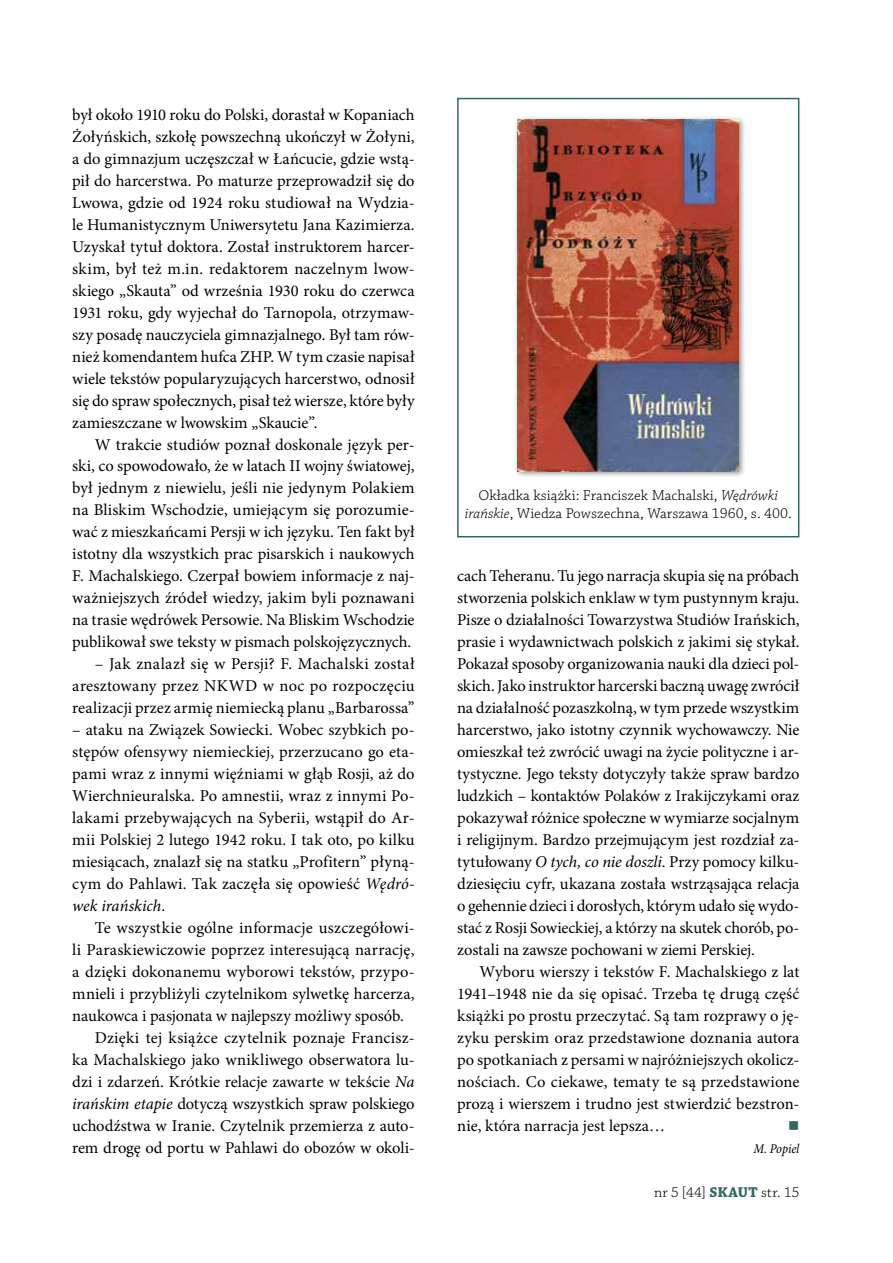
<style>
.page{position:relative;width:893px;height:1263px;background:#fff}
.page>*{position:absolute;margin:0;border:0;box-sizing:border-box;transform-origin:0 0}
.t1{font:16.5px/22px "Minion Pro";letter-spacing:.005em;color:#000;text-align:justify}
.t2{font:15px/18px "Chaparral Pro Light Capt";color:#000;text-align:center}
.t3{font:300 15px "Chaparral Pro";letter-spacing:.015em;color:#000}
.t4{font:15px "Open Symbol";color:#336762}
.t5{font:italic condensed 13.5px "Minion Pro";letter-spacing:-.01em;color:#000}
.s1{font-style:italic}
.s2{font-family:"Chaparral Pro Light It Capt"}
.s3{font-weight:700;color:#336762}
</style>
<div class="page">
<div style="left:457px;top:98px;width:342px;height:439px;border:2px solid #336762"></div>
<div style="left:513px;top:115px;width:233px;height:364px;background:#000;opacity:.5"></div>
<img style="left:518px;top:120px;width:221px;height:351px">
<p class="t1" style="left:72px;top:104px;width:344px">był około 1910 roku do Polski, dorastał w Kopaniach Żołyńskich, szkołę powszechną ukończył w Żołyni, a do gimnazjum uczęszczał w Łańcucie, gdzie wstą&shy;pił do harcerstwa. Po maturze przeprowadził się do Lwowa, gdzie od 1924 roku studiował na Wydzia&shy;le Humanistycznym Uniwersytetu Jana Kazimierza.<br>Uzyskał tytuł doktora. Został instruktorem harcer&shy;skim, był też m.in. redaktorem naczelnym lwow&shy;skiego „Skauta” od września 1930 roku do czerwca 1931 roku, gdy wyjechał do Tarnopola, otrzymaw&shy;szy posadę nauczyciela gimnazjalnego. Był tam rów&shy;nież komendantem hufca ZHP. W tym czasie napisał wiele tekstów popularyzujących harcerstwo, odnosił się do spraw społecznych, pisał też wiersze, które były zamieszczane w lwowskim „Skaucie”.</p>
<p class="t1" style="left:72px;top:433px;width:344px;text-indent:22px">W trakcie studiów poznał doskonale język per&shy;ski, co spowodowało, że w latach II wojny światowej, był jednym z niewielu, jeśli nie jedynym Polakiem na Bliskim Wschodzie, umiejącym się porozumie&shy;wać z mieszkańcami Persji w ich języku. Ten fakt był istotny dla wszystkich prac pisarskich i naukowych F. Machalskiego. Czerpał bowiem informacje z naj&shy;ważniejszych źródeł wiedzy, jakim byli poznawani na trasie wędrówek Persowie. Na Bliskim Wschodzie publikował swe teksty w pismach polskojęzycznych.</p>
<p class="t1" style="left:72px;top:653px;width:344px;text-indent:22px">– Jak znalazł się w Persji? F. Machalski został aresztowany przez NKWD w noc po rozpoczęciu realizacji przez armię niemiecką planu „Barbarossa”</p>
<p class="t1" style="left:72px;top:719px;width:344px">– ataku na Związek Sowiecki. Wobec szybkich po&shy;stępów ofensywy niemieckiej, przerzucano go eta&shy;pami wraz z innymi więźniami w głąb Rosji, aż do Wierchnieuralska. Po amnestii, wraz z innymi Po&shy;lakami przebywających na Syberii, wstąpił do Ar&shy;mii Polskiej 2 lutego 1942 roku. I tak oto, po kilku miesiącach, znalazł się na statku „Profitern” płyną&shy;cym do Pahlawi. Tak zaczęła się opowieść <span class="s1">Wędró&shy;wek irańskich</span>.</p>
<p class="t1" style="left:95px;top:917px;width:321px">Te wszystkie ogólne informacje uszczegółowi-</p>
<p class="t1" style="left:72px;top:939px;width:344px">li Paraskiewiczowie poprzez interesującą narrację,</p>
<p class="t1" style="left:72px;top:961px;width:344px">a dzięki dokonanemu wyborowi tekstów, przypo-</p>
<p class="t1" style="left:72px;top:983px;width:344px">mnieli i przybliżyli czytelnikom sylwetkę harcerza,</p>
<p class="t1" style="left:72px;top:1005px;width:333px">naukowca i pasjonata w najlepszy możliwy sposób.</p>
<p class="t1" style="left:95px;top:1027px;width:321px">Dzięki tej książce czytelnik poznaje Francisz-</p>
<p class="t1" style="left:72px;top:1049px;width:344px">ka Machalskiego jako wnikliwego obserwatora lu-</p>
<p class="t1" style="left:72px;top:1071px;width:344px">dzi i zdarzeń. Krótkie relacje zawarte w tekście <span class="s1">Na</span></p>
<p class="t1" style="left:72px;top:1093px;width:344px"><span class="s1">irańskim etapie</span> dotyczą wszystkich spraw polskiego</p>
<p class="t1" style="left:72px;top:1115px;width:344px">uchodźstwa w Iranie. Czytelnik przemierza z auto-</p>
<p class="t1" style="left:72px;top:1137px;width:344px">rem drogę od portu w Pahlawi do obozów w okoli-</p>
<p class="t2" style="left:465px;top:487px;width:329px">Okładka książki: Franciszek Machalski, <span class="s2">Wędrówki irańskie</span>, Wiedza Powszechna, Warszawa 1960, s. 400.</p>
<p class="t1" style="left:457px;top:565px;width:344px">cach Teheranu. Tu jego narracja skupia się na próbach stworzenia polskich enklaw w tym pustynnym kraju.<br>Pisze o działalności Towarzystwa Studiów Irańskich, prasie i wydawnictwach polskich z jakimi się stykał.<br>Pokazał sposoby organizowania nauki dla dzieci pol&shy;skich. Jako instruktor harcerski baczną uwagę zwrócił na działalność pozaszkolną, w tym przede wszystkim harcerstwo, jako istotny czynnik wychowawczy. Nie omieszkał też zwrócić uwagi na życie polityczne i ar&shy;tystyczne. Jego teksty dotyczyły także spraw bardzo ludzkich – kontaktów Polaków z Irakijczykami oraz pokazywał różnice społeczne w wymiarze socjalnym i religijnym. Bardzo przejmującym jest rozdział za&shy;tytułowany <span class="s1">O tych, co nie doszli</span>. Przy pomocy kilku&shy;dziesięciu cyfr, ukazana została wstrząsająca relacja o gehennie dzieci i dorosłych, którym udało się wydo&shy;stać z Rosji Sowieckiej, a którzy na skutek chorób, po&shy;zostali na zawsze pochowani w ziemi Perskiej.</p>
<p class="t1" style="left:457px;top:961px;width:344px;text-indent:22px">Wyboru wierszy i tekstów F. Machalskiego z lat 1941–1948 nie da się opisać. Trzeba tę drugą część książki po prostu przeczytać. Są tam rozprawy o ję&shy;zyku perskim oraz przedstawione doznania autora po spotkaniach z persami w najróżniejszych okolicz&shy;nościach. Co ciekawe, tematy te są przedstawione prozą i wierszem i trudno jest stwierdzić bezstron&shy;nie, która narracja jest lepsza…</p>
<p class="t4" style="left:788px;top:1117px;width:13px">■</p>
<p class="t5" style="left:753px;top:1141px;width:47px">M. Popiel</p>
<p class="t3" style="left:654px;top:1184px;width:147px">nr 5 [44] <span class="s3">SKAUT</span> str. 15</p>
</div>
